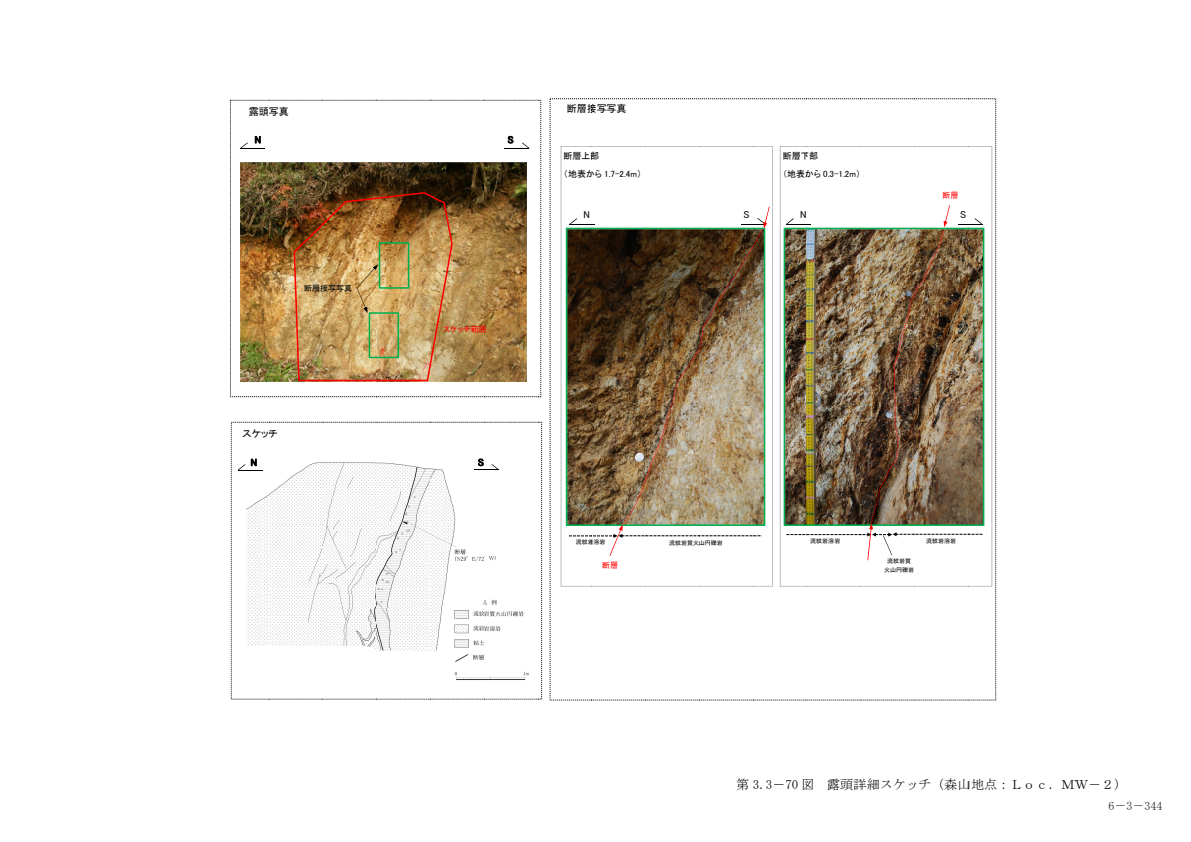
<style>
.page{position:relative;width:1191px;height:842px;background:#fff}
.page>*{position:absolute;margin:0;border:0;box-sizing:border-box;transform-origin:0 0}
.t1{font:13px "MS Mincho";color:#000}
.t2{font:12px "MS Mincho";color:#231f20}
.t3{font:10px "MS P Gothic";color:#000}
.t4{font:9px/17.9px "MS P Gothic";color:#000}
.t5{font:8px "MS P Gothic";color:#000}
.t6{font:8px "MS P Gothic";color:#f00}
.t7{font:8px "MS Gothic";color:#f00}
.t8{font:6px/8.6px "MS Gothic";color:#000;text-align:center}
</style>
<div class="page">
<img style="left:230px;top:100px;width:311px;height:297px">
<svg style="left:231px;top:422px;width:311px;height:278px"></svg>
<img style="left:549px;top:98px;width:447px;height:602px">
<p class="t3" style="left:249px;top:106px;width:42px">露頭写真</p>
<p class="t3" style="left:255px;top:135px;width:8px">N</p>
<p class="t5" style="left:304px;top:284px;width:49px">断層接写写真</p>
<p class="t3" style="left:243px;top:428px;width:36px">スケッチ</p>
<p class="t3" style="left:251px;top:457px;width:8px">N</p>
<p class="t3" style="left:507px;top:135px;width:8px">S</p>
<p class="t6" style="left:443px;top:325px;width:45px">スケッチ範囲</p>
<p class="t3" style="left:478px;top:457px;width:8px">S</p>
<p class="t3" style="left:567px;top:104px;width:61px">断層接写写真</p>
<p class="t4" style="left:563px;top:146px;width:79px">断層上部<br>（地表から 1.7-2.4m）</p>
<p class="t3" style="left:583px;top:210px;width:8px">N</p>
<p class="t3" style="left:743px;top:210px;width:8px">S</p>
<p class="t4" style="left:783px;top:146px;width:79px">断層下部<br>（地表から 0.3-1.2m）</p>
<p class="t3" style="left:800px;top:210px;width:8px">N</p>
<p class="t7" style="left:942px;top:191px;width:18px">断層</p>
<p class="t3" style="left:960px;top:210px;width:8px">S</p>
<p class="t8" style="left:576px;top:538px;width:31px">流紋岩溶岩</p>
<p class="t7" style="left:602px;top:561px;width:18px">断層</p>
<p class="t8" style="left:669px;top:538px;width:55px">流紋岩質火山円礫岩</p>
<p class="t8" style="left:810px;top:537px;width:32px">流紋岩溶岩</p>
<p class="t8" style="left:884px;top:557px;width:32px">流紋岩質火山円礫岩</p>
<p class="t8" style="left:926px;top:536px;width:32px">流紋岩溶岩</p>
<h1 class="t1" style="left:736px;top:778px;width:392px">第 3.3－70 図 露頭詳細スケッチ（森山地点：Ｌｏｃ．ＭＷ－２）</h1>
<h2 class="t2" style="left:1108px;top:800px;width:55px">6－3－344</h2>
</div>
